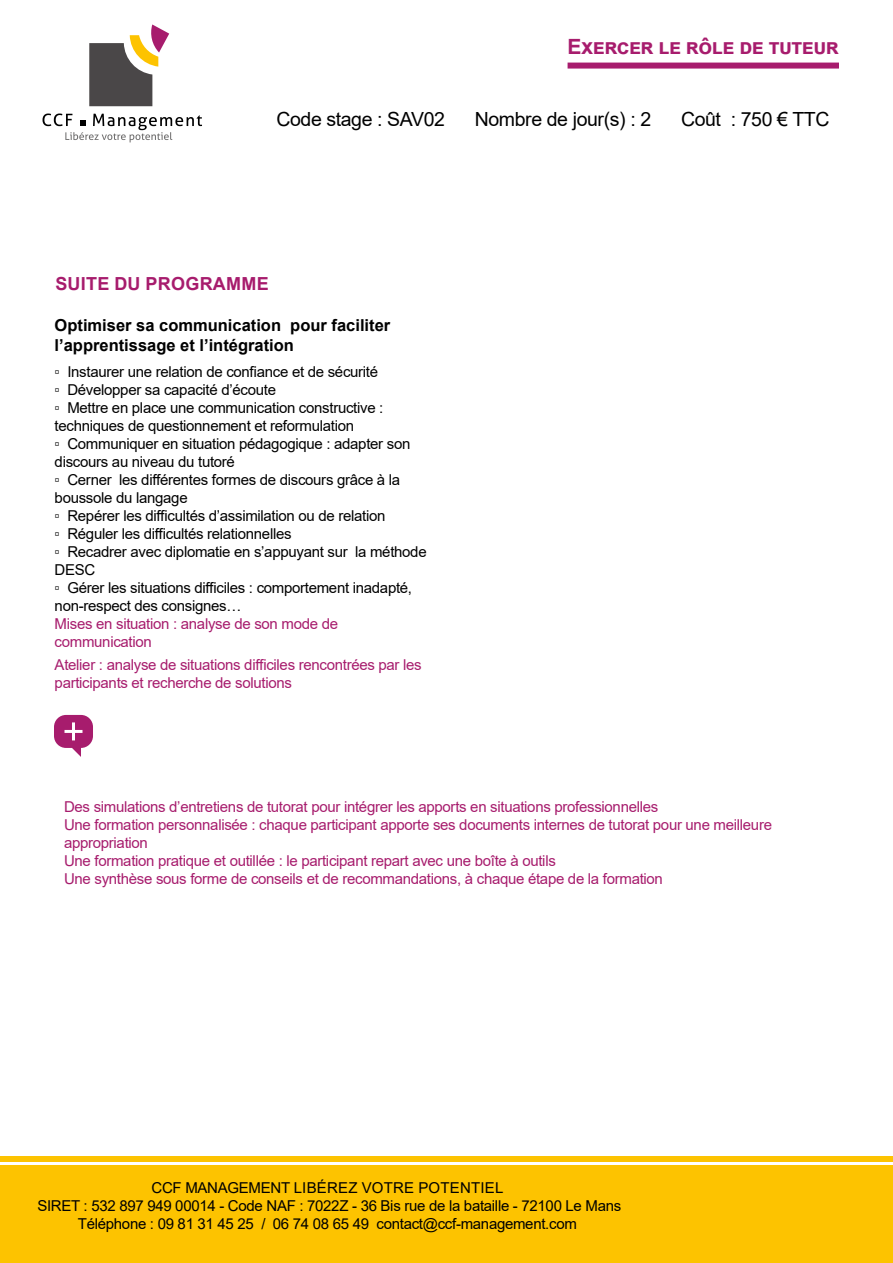
<style>
.page{position:relative;width:893px;height:1263px;background:#fff}
.page>*{position:absolute;margin:0;border:0;box-sizing:border-box;transform-origin:0 0}
.t1{font:700 21px "Arial";letter-spacing:-.02em;color:#a71c6d}
.t2{font:19.5px "Arial";letter-spacing:-.02em;color:#000}
.t3{font:700 18px "Arial";letter-spacing:.015em;color:#a71c6d}
.t4{font:700 16.5px/19.8px "Arial";color:#000}
.t5{font:15px/18px "Arial";letter-spacing:-.02em;color:#000;text-align:center}
.t6{font:15px/18px "Arial";letter-spacing:-.02em;color:#a71c6d}
</style>
<div class="page">
<div style="left:568px;top:63px;width:271px;height:6px;background:#a71c6d"></div>
<svg style="left:89px;top:24px;width:80px;height:82px"></svg>
<svg style="left:43px;top:114px;width:159px;height:28px"></svg>
<div style="left:0;top:1157px;width:893px;height:106px;background:#fdc300"></div>
<hr style="left:0;top:1162px;width:893px;height:2px;background:#fff">
<svg style="left:54px;top:715px;width:39px;height:42px"></svg>
<h1 class="t1" style="left:568px;top:31px;width:268px">Exercer le rôle de tuteur</h1>
<h2 class="t2" style="left:276px;top:106px;width:170px">Code stage : SAV02</h2>
<h2 class="t2" style="left:475px;top:106px;width:178px">Nombre de jour(s) : 2</h2>
<h2 class="t2" style="left:681px;top:106px;width:150px">Coût : 750 € TTC</h2>
<p class="t3" style="left:55px;top:271px;width:215px">SUITE DU PROGRAMME</p>
<p class="t4" style="left:55px;top:315px;width:337px">Optimiser sa communication pour faciliter l’apprentissage et l’intégration</p>
<p class="t5" style="left:55px;top:363px;width:374px;text-align:left">▫ Instaurer une relation de confiance et de sécurité<br>▫ Développer sa capacité d’écoute<br>▫ Mettre en place une communication constructive : techniques de questionnement et reformulation<br>▫ Communiquer en situation pédagogique : adapter son discours au niveau du tutoré<br>▫ Cerner les différentes formes de discours grâce à la boussole du langage<br>▫ Repérer les difficultés d’assimilation ou de relation<br>▫ Réguler les difficultés relationnelles<br>▫ Recadrer avec diplomatie en s’appuyant sur la méthode DESC<br>▫ Gérer les situations difficiles : comportement inadapté, non-respect des consignes…</p>
<p class="t6" style="left:55px;top:615px;width:285px">Mises en situation : analyse de son mode de communication</p>
<p class="t6" style="left:55px;top:655px;width:369px">Atelier : analyse de situations difficiles rencontrées par les participants et recherche de solutions</p>
<p class="t6" style="left:64px;top:797px;width:709px">Des simulations d’entretiens de tutorat pour intégrer les apports en situations professionnelles<br>Une formation personnalisée : chaque participant apporte ses documents internes de tutorat pour une meilleure appropriation<br>Une formation pratique et outillée : le participant repart avec une boîte à outils<br>Une synthèse sous forme de conseils et de recommandations, à chaque étape de la formation</p>
<p class="t5" style="left:37px;top:1179px;width:585px">CCF MANAGEMENT LIBÉREZ VOTRE POTENTIEL<br>SIRET : 532 897 949 00014 - Code NAF : 7022Z - 36 Bis rue de la bataille - 72100 Le Mans<br>Téléphone : 09 81 31 45 25 / 06 74 08 65 49 contact@ccf-management.com</p>
</div>
